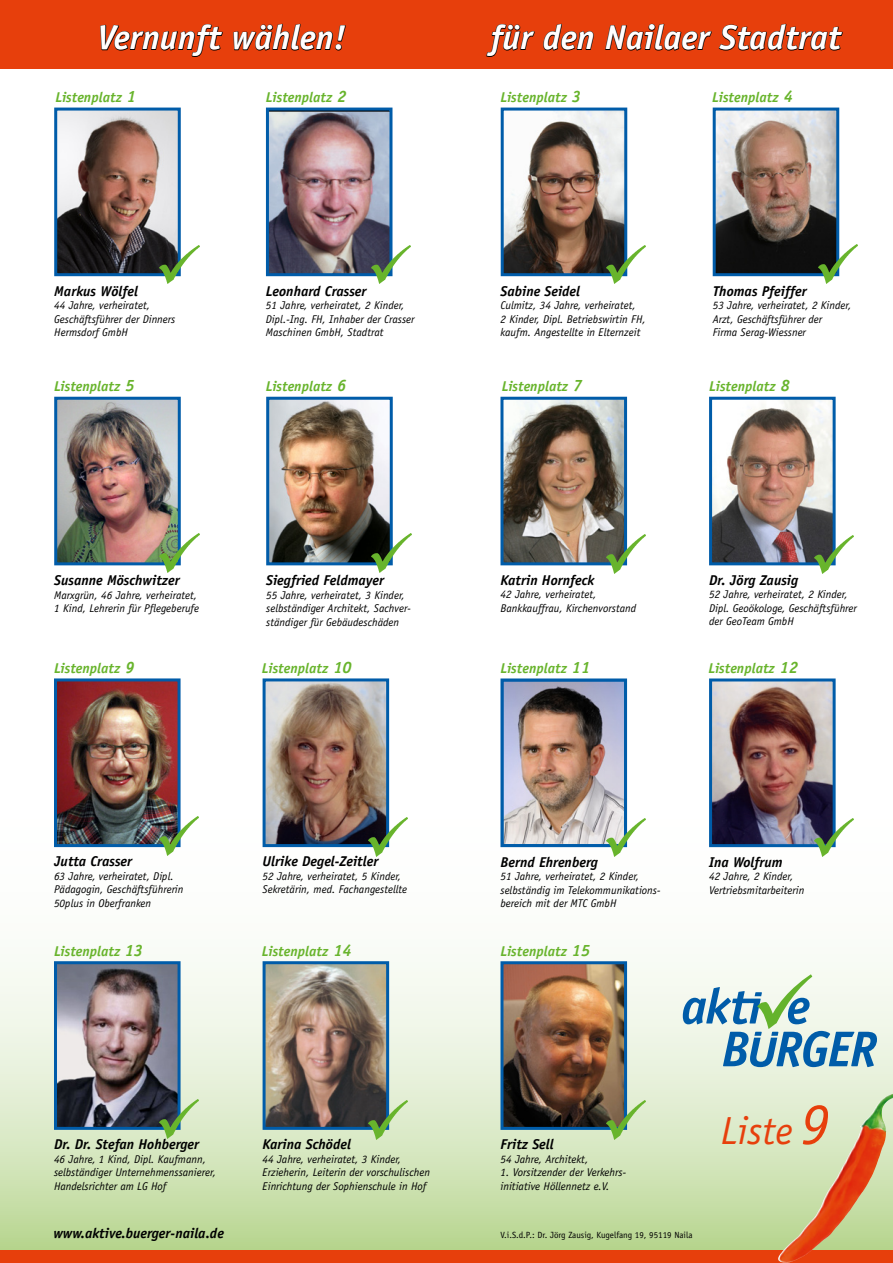
<style>
.page{position:relative;width:893px;height:1263px;background:#fff}
.page>*{position:absolute;margin:0;border:0;box-sizing:border-box;transform-origin:0 0}
.t1{font:italic 39.3px "Officina Sans";color:#e73f0c}
.t2{font:italic 700 34.5px "Officina Sans";color:#fff}
.Grundschrift{font:italic 700 14.25px "Officina Sans";color:#000}
.Grundschrift-2{font:italic 700 14.25px "Officina Sans";color:#68b42c}
.Grundschrift-3{font:italic 11.25px/13.5px "Officina Sans";color:#000}
.Grundschrift-4{font:9px "Officina Sans";color:#000}
.s1{font-size:16.5px}
.s2{font-size:58.95px}
</style>
<div class="page">
<svg style="left:0;top:745px;width:893px;height:505px"></svg>
<div style="left:0;top:1250px;width:893px;height:13px;background:#e73f0c"></div>
<img style="left:58px;top:112px;width:119px;height:160px">
<div style="left:54px;top:108px;width:127px;height:168px;border:3px solid #005ca9"></div>
<img style="left:160px;top:245px;width:39px;height:39px">
<img style="left:372px;top:245px;width:39px;height:39px">
<img style="left:505px;top:112px;width:118px;height:160px">
<div style="left:501px;top:108px;width:126px;height:168px;border:3px solid #005ca9"></div>
<img style="left:606px;top:245px;width:39px;height:39px">
<img style="left:717px;top:112px;width:118px;height:160px">
<div style="left:713px;top:108px;width:126px;height:168px;border:3px solid #005ca9"></div>
<img style="left:818px;top:245px;width:40px;height:39px">
<img style="left:58px;top:401px;width:119px;height:160px">
<div style="left:54px;top:397px;width:127px;height:168px;border:3px solid #005ca9"></div>
<img style="left:160px;top:534px;width:39px;height:39px">
<img style="left:270px;top:401px;width:119px;height:160px">
<div style="left:266px;top:397px;width:127px;height:168px;border:3px solid #005ca9"></div>
<img style="left:372px;top:534px;width:39px;height:39px">
<img style="left:713px;top:401px;width:119px;height:160px">
<div style="left:709px;top:397px;width:127px;height:168px;border:3px solid #005ca9"></div>
<img style="left:815px;top:535px;width:39px;height:39px">
<img style="left:504px;top:401px;width:119px;height:160px">
<div style="left:500px;top:397px;width:127px;height:168px;border:3px solid #005ca9"></div>
<img style="left:606px;top:535px;width:39px;height:39px">
<img style="left:58px;top:682px;width:119px;height:161px">
<div style="left:54px;top:678px;width:127px;height:169px;border:3px solid #005ca9"></div>
<img style="left:58px;top:965px;width:119px;height:161px">
<div style="left:54px;top:961px;width:127px;height:169px;border:3px solid #005ca9"></div>
<img style="left:160px;top:817px;width:39px;height:39px">
<img style="left:160px;top:1099px;width:39px;height:39px">
<img style="left:267px;top:682px;width:118px;height:161px">
<div style="left:263px;top:678px;width:126px;height:169px;border:3px solid #005ca9"></div>
<img style="left:267px;top:965px;width:118px;height:161px">
<div style="left:263px;top:961px;width:126px;height:169px;border:3px solid #005ca9"></div>
<img style="left:368px;top:818px;width:39px;height:38px">
<img style="left:368px;top:1100px;width:39px;height:39px">
<img style="left:504px;top:682px;width:119px;height:161px">
<div style="left:500px;top:678px;width:127px;height:169px;border:3px solid #005ca9"></div>
<img style="left:504px;top:965px;width:119px;height:161px">
<div style="left:500px;top:961px;width:127px;height:169px;border:3px solid #005ca9"></div>
<img style="left:606px;top:818px;width:39px;height:39px">
<img style="left:606px;top:1101px;width:39px;height:39px">
<img style="left:713px;top:682px;width:119px;height:161px">
<div style="left:709px;top:678px;width:127px;height:169px;border:3px solid #005ca9"></div>
<img style="left:815px;top:818px;width:39px;height:39px">
<div style="left:0;top:0;width:893px;height:68px;background:#e73f0c"></div>
<svg style="left:99px;top:24px;width:124px;height:187px"></svg>
<img style="left:233px;top:23px;width:158px;height:252px">
<svg style="left:486px;top:24px;width:49px;height:33px"></svg>
<svg style="left:543px;top:23px;width:51px;height:28px"></svg>
<svg style="left:605px;top:23px;width:107px;height:28px"></svg>
<svg style="left:718px;top:23px;width:125px;height:28px"></svg>
<img style="left:877px;top:1093px;width:16px;height:11px">
<svg style="left:683px;top:974px;width:194px;height:93px"></svg>
<p class="t2" style="left:97px;top:17px;width:250px">Vernunft wählen!</p>
<p class="t2" style="left:490px;top:17px;width:352px">für den Nailaer Stadtrat</p>
<p class="Grundschrift-2" style="left:55px;top:89px;width:82px">Listenplatz <span class="s1">1</span></p>
<p class="Grundschrift-2" style="left:266px;top:89px;width:82px">Listenplatz <span class="s1">2</span></p>
<p class="Grundschrift-2" style="left:500px;top:89px;width:82px">Listenplatz <span class="s1">3</span></p>
<p class="Grundschrift-2" style="left:712px;top:89px;width:82px">Listenplatz <span class="s1">4</span></p>
<p class="Grundschrift" style="left:54px;top:282px;width:85px">Markus Wölfel</p>
<p class="Grundschrift-3" style="left:54px;top:299px;width:123px">44 Jahre, verheiratet,<br>Geschäftsführer der Dinners<br>Hermsdorf GmbH</p>
<p class="Grundschrift" style="left:266px;top:282px;width:102px">Leonhard Crasser</p>
<p class="Grundschrift-3" style="left:266px;top:299px;width:150px">51 Jahre, verheiratet, 2 Kinder,<br>Dipl.-Ing. FH, Inhaber der Crasser</p>
<p class="Grundschrift-3" style="left:266px;top:326px;width:119px">Maschinen GmbH, Stadtrat</p>
<p class="Grundschrift-2" style="left:54px;top:378px;width:82px">Listenplatz <span class="s1">5</span></p>
<p class="Grundschrift-2" style="left:266px;top:378px;width:82px">Listenplatz <span class="s1">6</span></p>
<p class="Grundschrift" style="left:500px;top:282px;width:81px">Sabine Seidel</p>
<p class="Grundschrift-3" style="left:500px;top:299px;width:147px">Culmitz, 34 Jahre, verheiratet,<br>2 Kinder, Dipl. Betriebswirtin FH, kaufm. Angestellte in Elternzeit</p>
<p class="Grundschrift" style="left:713px;top:282px;width:95px">Thomas Pfeiffer</p>
<p class="Grundschrift-3" style="left:713px;top:299px;width:140px">53 Jahre, verheiratet, 2 Kinder,<br>Arzt, Geschäftsführer der<br>Firma Serag-Wiessner</p>
<p class="Grundschrift-2" style="left:502px;top:378px;width:82px">Listenplatz <span class="s1">7</span></p>
<p class="Grundschrift-2" style="left:709px;top:378px;width:82px">Listenplatz <span class="s1">8</span></p>
<p class="Grundschrift" style="left:54px;top:572px;width:127px">Susanne Möschwitzer</p>
<p class="Grundschrift-3" style="left:54px;top:588px;width:146px">Marxgrün, 46 Jahre, verheiratet,<br>1 Kind, Lehrerin für Pflegeberufe</p>
<p class="Grundschrift-2" style="left:54px;top:660px;width:82px">Listenplatz <span class="s1">9</span></p>
<p class="Grundschrift" style="left:266px;top:572px;width:119px">Siegfried Feldmayer</p>
<p class="Grundschrift-3" style="left:266px;top:588px;width:146px">55 Jahre, verheiratet, 3 Kinder, selbständiger Architekt, Sachver&shy;ständiger für Gebäudeschäden</p>
<p class="Grundschrift-2" style="left:262px;top:660px;width:91px">Listenplatz <span class="s1">10</span></p>
<p class="Grundschrift" style="left:500px;top:571px;width:95px">Katrin Hornfeck</p>
<p class="Grundschrift-3" style="left:500px;top:588px;width:137px">42 Jahre, verheiratet,<br>Bankkauffrau, Kirchenvorstand</p>
<p class="Grundschrift-2" style="left:500px;top:660px;width:91px">Listenplatz <span class="s1">11</span></p>
<p class="Grundschrift" style="left:709px;top:571px;width:91px">Dr. Jörg Zausig</p>
<p class="Grundschrift-3" style="left:709px;top:588px;width:149px">52 Jahre, verheiratet, 2 Kinder,<br>Dipl. Geoökologe, Geschäftsführer der GeoTeam GmbH</p>
<p class="Grundschrift-2" style="left:708px;top:660px;width:91px">Listenplatz <span class="s1">12</span></p>
<p class="Grundschrift" style="left:54px;top:853px;width:80px">Jutta Crasser</p>
<p class="Grundschrift-3" style="left:54px;top:869px;width:131px">63 Jahre, verheiratet, Dipl.<br>Pädagogin, Geschäftsführerin<br>50plus in Oberfranken</p>
<p class="Grundschrift-2" style="left:54px;top:942px;width:91px">Listenplatz <span class="s1">13</span></p>
<p class="Grundschrift" style="left:263px;top:853px;width:117px">Ulrike Degel-Zeitler</p>
<p class="Grundschrift-3" style="left:263px;top:869px;width:146px">52 Jahre, verheiratet, 5 Kinder,<br>Sekretärin, med. Fachangestellte</p>
<p class="Grundschrift-2" style="left:262px;top:942px;width:91px">Listenplatz <span class="s1">14</span></p>
<p class="Grundschrift" style="left:54px;top:1136px;width:147px">Dr. Dr. Stefan Hohberger</p>
<p class="Grundschrift-3" style="left:54px;top:1152px;width:163px">46 Jahre, 1 Kind, Dipl. Kaufmann, selbständiger Unternehmenssanierer,<br>Handelsrichter am LG Hof</p>
<p class="Grundschrift" style="left:263px;top:1136px;width:90px">Karina Schödel</p>
<p class="Grundschrift-3" style="left:263px;top:1152px;width:169px">44 Jahre, verheiratet, 3 Kinder,<br>Erzieherin, Leiterin der vorschulischen<br>Einrichtung der Sophienschule in Hof</p>
<p class="Grundschrift" style="left:500px;top:853px;width:99px">Bernd Ehrenberg</p>
<p class="Grundschrift-3" style="left:500px;top:870px;width:161px">51 Jahre, verheiratet, 2 Kinder, selbständig im Telekommunikations&shy;bereich mit der MTC GmbH</p>
<p class="Grundschrift-2" style="left:500px;top:942px;width:91px">Listenplatz <span class="s1">15</span></p>
<p class="Grundschrift" style="left:709px;top:853px;width:75px">Ina Wolfrum</p>
<p class="Grundschrift-3" style="left:709px;top:870px;width:97px">42 Jahre, 2 Kinder,<br>Vertriebsmitarbeiterin</p>
<p class="Grundschrift" style="left:500px;top:1136px;width:55px">Fritz Sell</p>
<p class="Grundschrift-3" style="left:500px;top:1152px;width:89px">54 Jahre, Architekt,</p>
<p class="Grundschrift-3" style="left:500px;top:1166px;width:127px">1. Vorsitzender der Verkehrs&shy;initiative Höllennetz e.V.</p>
<p class="t1" style="left:721px;top:1108px;width:110px">Liste <span class="s2">9</span></p>
<p class="Grundschrift" style="left:53px;top:1224px;width:172px">www.aktive.buerger-naila.de</p>
<p class="Grundschrift-4" style="left:500px;top:1229px;width:194px">V.i.S.d.P.: Dr. Jörg Zausig, Kugelfang 19, 95119 Naila</p>
</div>
